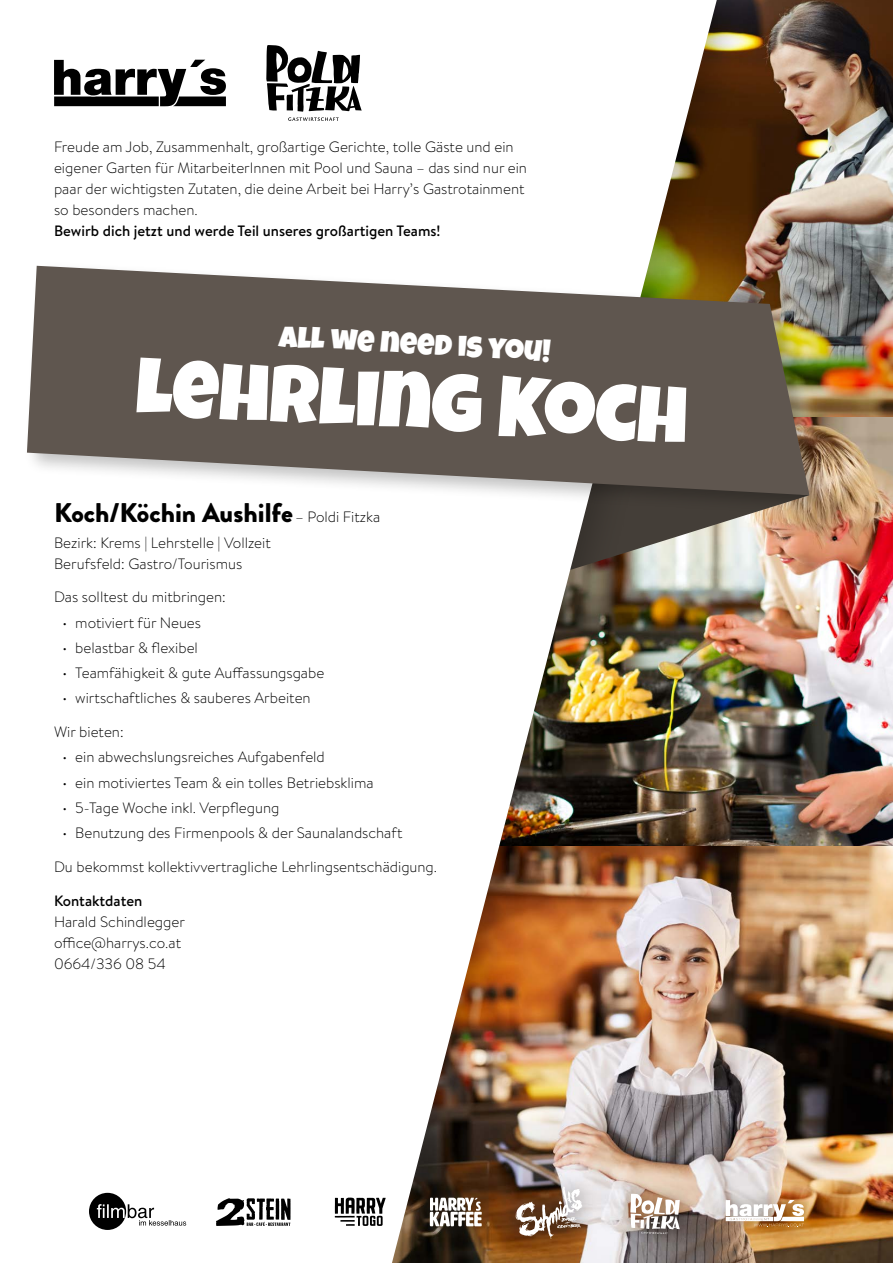
<style>
.page{position:relative;width:893px;height:1263px;background:#fff}
.page>*{position:absolute;margin:0;border:0;box-sizing:border-box;transform-origin:0 0}
.t1{font:81px "Luckiest Guy";color:#fff}
.t2{font:30px "Luckiest Guy";color:#fff}
.t3{font:900 27px "Brandon Grotesque";color:#000}
.t4{font:300 15px/21px "Brandon Text";color:#000}
.t5{font:500 15px "Brandon Text";color:#000}
.s1{font-family:"Brandon Text";font-weight:300;font-size:15px}
</style>
<div class="page">
<img style="left:760px;top:417px;width:133px;height:429px">
<img style="left:760px;top:0;width:133px;height:417px">
<img style="left:760px;top:846px;width:133px;height:417px">
<svg style="left:760px;top:517px;width:49px;height:78px;background:#e0b89e"></svg>
<div style="left:0;top:0;width:760px;height:1263px;background:#000;opacity:.25"></div>
<img style="left:0;top:0;width:717px;height:1263px">
<div style="left:23px;top:260px;width:809px;height:257px;background:#000;opacity:.25"></div>
<svg style="left:27px;top:266px;width:782px;height:229px;background:#766e65"></svg>
<svg style="left:54px;top:60px;width:172px;height:46px"></svg>
<svg style="left:266px;top:45px;width:96px;height:76px"></svg>
<div style="left:708px;top:1182px;width:114px;height:62px;background:#000;opacity:.2"></div>
<svg style="left:726px;top:1200px;width:78px;height:27px"></svg>
<div style="left:412px;top:1179px;width:88px;height:65px;background:#000;opacity:.2"></div>
<svg style="left:430px;top:1198px;width:52px;height:28px"></svg>
<div style="left:498px;top:1169px;width:102px;height:87px;background:#000;opacity:.2"></div>
<svg style="left:515px;top:1186px;width:67px;height:53px"></svg>
<div style="left:612px;top:1176px;width:85px;height:76px;background:#000;opacity:.2"></div>
<svg style="left:630px;top:1193px;width:50px;height:41px"></svg>
<svg style="left:216px;top:1198px;width:75px;height:28px"></svg>
<svg style="left:335px;top:1197px;width:51px;height:29px"></svg>
<svg style="left:89px;top:1193px;width:97px;height:37px"></svg>
<p class="t4" style="left:54px;top:136px;width:474px">Freude am Job, Zusammenhalt, großartige Gerichte, tolle Gäste und ein eigener Garten für MitarbeiterInnen mit Pool und Sauna – das sind nur ein paar der wichtigsten Zutaten, die deine Arbeit bei Harry’s Gastrotainment so besonders machen.</p>
<p class="t5" style="left:54px;top:221px;width:388px">Bewirb dich jetzt und werde Teil unseres großartigen Teams!</p>
<h2 class="t2" style="left:280px;top:317px;width:274px;rotate:3deg">All we need is you!</h2>
<h1 class="t1" style="left:139px;top:334px;width:554px;rotate:3deg">Lehrling Koch</h1>
<h3 class="t3" style="left:54px;top:494px;width:328px">Koch/Köchin Aushilfe <span class="s1">– Poldi Fitzka</span></h3>
<p class="t4" style="left:54px;top:531px;width:218px">Bezirk: Krems | Lehrstelle | Vollzeit<br>Berufsfeld: Gastro/Tourismus</p>
<p class="t4" style="left:54px;top:586px;width:173px">Das solltest du mitbringen:</p>
<p class="t4" style="left:63px;top:611px;width:140px">• motiviert für Neues</p>
<p class="t4" style="left:63px;top:637px;width:137px">• belastbar &amp; flexibel</p>
<p class="t4" style="left:63px;top:662px;width:263px">• Teamfähigkeit &amp; gute Auffassungsgabe</p>
<p class="t4" style="left:63px;top:687px;width:250px">• wirtschaftliches &amp; sauberes Arbeiten</p>
<p class="t4" style="left:54px;top:721px;width:71px">Wir bieten:</p>
<p class="t4" style="left:63px;top:746px;width:264px">• ein abwechslungsreiches Aufgabenfeld</p>
<p class="t4" style="left:63px;top:771px;width:313px">• ein motiviertes Team &amp; ein tolles Betriebsklima</p>
<p class="t4" style="left:63px;top:797px;width:218px">• 5-Tage Woche inkl. Verpflegung</p>
<p class="t4" style="left:63px;top:822px;width:341px">• Benutzung des Firmenpools &amp; der Saunalandschaft</p>
<p class="t4" style="left:54px;top:856px;width:385px">Du bekommst kollektivvertragliche Lehrlingsentschädigung.</p>
<p class="t5" style="left:54px;top:890px;width:90px">Kontaktdaten</p>
<p class="t4" style="left:54px;top:910px;width:132px">Harald Schindlegger office@harrys.co.at<br>0664/336 08 54</p>
</div>
